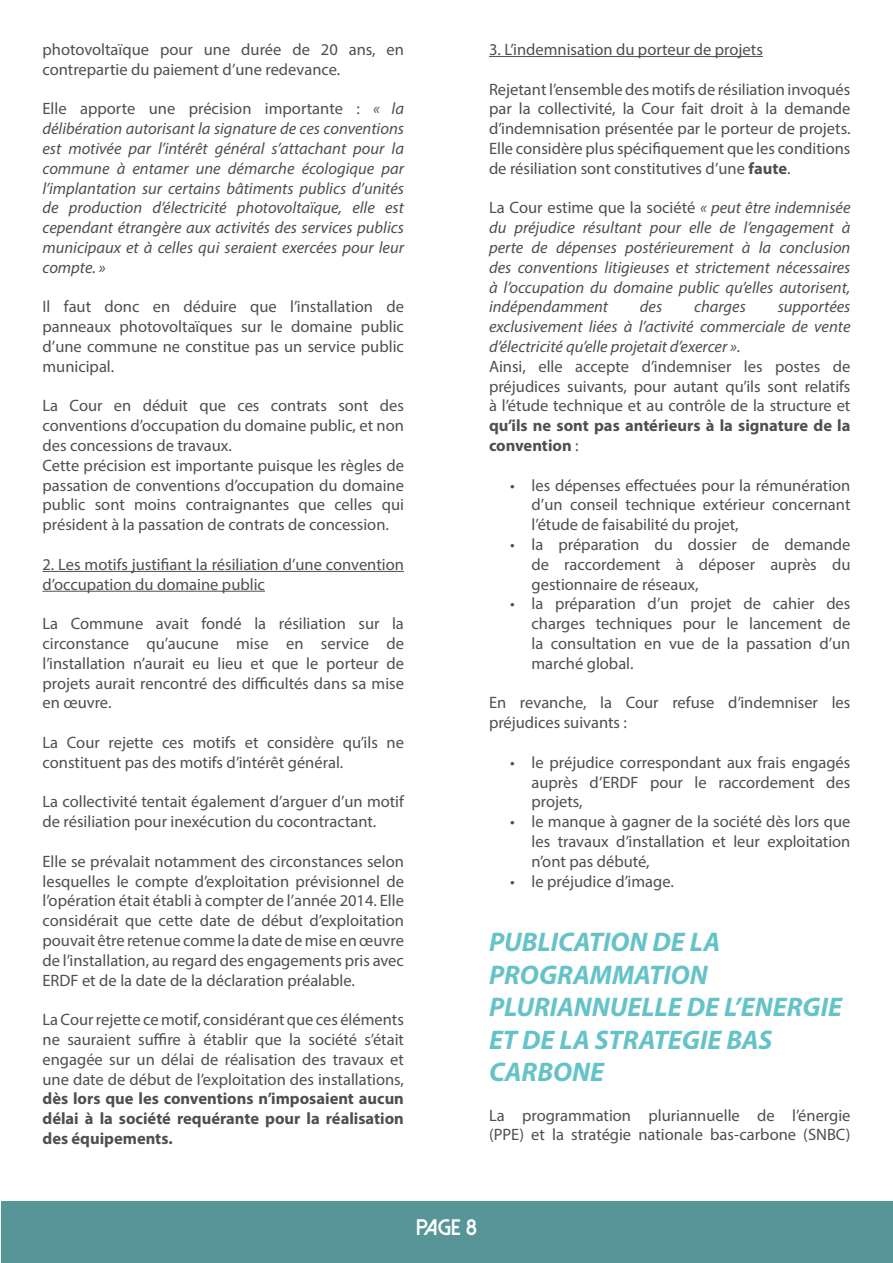
<style>
.page{position:relative;width:893px;height:1263px;background:#fff}
.page>*{position:absolute;margin:0;border:0;box-sizing:border-box;transform-origin:0 0}
.t1{font:italic 700 27px/32.4px "Myriad Pro";color:#65c3c8}
.t2{font:800 22.5px "Dolce Vita";color:#fff}
.t3{font:16.5px/19.8px "Myriad Pro";color:#4d4f51;text-align:justify}
.t4{font:italic 16.5px/19.8px "Myriad Pro";color:#4d4f51;text-align:justify}
.t5{font:700 16.5px/19.8px "Myriad Pro";color:#4d4f51;text-align:justify}
.s1{font-style:normal}
.s2{font-weight:700}
.s3{font-weight:400}
</style>
<div class="page">
<div style="left:1px;top:1201px;width:892px;height:62px;background:#589598"></div>
<hr style="left:43px;top:571px;width:361px;height:1px;background:#4d4f51">
<hr style="left:43px;top:591px;width:222px;height:1px;background:#4d4f51">
<hr style="left:489px;top:56px;width:274px;height:1px;background:#4d4f51">
<p class="t3" style="left:43px;top:39px;width:363px">photovoltaïque pour une durée de 20 ans, en contrepartie du paiement d’une redevance.</p>
<p class="t4" style="left:43px;top:99px;width:363px"><span class="s1">Elle apporte une précision importante :</span> « la délibération autorisant la signature de ces conventions est motivée par l’intérêt général s’attachant pour la commune à entamer une démarche écologique par l’implantation sur certains bâtiments publics d’unités de production d’électricité photovoltaïque, elle est cependant étrangère aux activités des services publics municipaux et à celles qui seraient exercées pour leur compte. »</p>
<p class="t3" style="left:43px;top:297px;width:363px">Il faut donc en déduire que l’installation de panneaux photovoltaïques sur le domaine public d’une commune ne constitue pas un service public municipal.</p>
<p class="t3" style="left:43px;top:396px;width:363px;text-align:left">La Cour en déduit que ces contrats sont des conventions d’occupation du domaine public, et non des concessions de travaux.<br>Cette précision est importante puisque les règles de passation de conventions d’occupation du domaine public sont moins contraignantes que celles qui président à la passation de contrats de concession.</p>
<p class="t3" style="left:43px;top:554px;width:363px">2. Les motifs justifiant la résiliation d’une convention d’occupation du domaine public</p>
<p class="t3" style="left:43px;top:613px;width:363px">La Commune avait fondé la résiliation sur la circonstance qu’aucune mise en service de l’installation n’aurait eu lieu et que le porteur de projets aurait rencontré des difficultés dans sa mise en œuvre.</p>
<p class="t3" style="left:43px;top:732px;width:363px">La Cour rejette ces motifs et considère qu’ils ne constituent pas des motifs d’intérêt général.</p>
<p class="t3" style="left:43px;top:792px;width:363px">La collectivité tentait également d’arguer d’un motif de résiliation pour inexécution du cocontractant.</p>
<p class="t3" style="left:43px;top:851px;width:363px">Elle se prévalait notamment des circonstances selon lesquelles le compte d’exploitation prévisionnel de l’opération était établi à compter de l’année 2014. Elle considérait que cette date de début d’exploitation pouvait être retenue comme la date de mise en œuvre de l’installation, au regard des engagements pris avec ERDF et de la date de la déclaration préalable.</p>
<p class="t3" style="left:43px;top:1009px;width:363px">La Cour rejette ce motif, considérant que ces éléments ne sauraient suffire à établir que la société s’était engagée sur un délai de réalisation des travaux et une date de début de l’exploitation des installations,</p>
<p class="t5" style="left:43px;top:1089px;width:363px">dès lors que les conventions n’imposaient aucun délai à la société requérante pour la réalisation des équipements.</p>
<p class="t3" style="left:489px;top:39px;width:275px">3. L’indemnisation du porteur de projets</p>
<p class="t3" style="left:489px;top:79px;width:363px">Rejetant l’ensemble des motifs de résiliation invoqués par la collectivité, la Cour fait droit à la demande d’indemnisation présentée par le porteur de projets.<br>Elle considère plus spécifiquement que les conditions de résiliation sont constitutives d’une <span class="s2">faute</span>.</p>
<p class="t4" style="left:489px;top:198px;width:363px"><span class="s1">La Cour estime que la société</span> « peut être indemnisée du préjudice résultant pour elle de l’engagement à perte de dépenses postérieurement à la conclusion des conventions litigieuses et strictement nécessaires à l’occupation du domaine public qu’elles autorisent, indépendamment</p>
<p class="t4" style="left:640px;top:297px;width:24px">des</p>
<p class="t4" style="left:694px;top:297px;width:53px">charges</p>
<p class="t4" style="left:489px;top:297px;width:363px;text-indent:289px">supportées exclusivement liées à l’activité commerciale de vente d’électricité qu’elle projetait d’exercer ».</p>
<p class="t3" style="left:489px;top:356px;width:363px">Ainsi, elle accepte d’indemniser les postes de préjudices suivants, pour autant qu’ils sont relatifs à l’étude technique et au contrôle de la structure et</p>
<p class="t5" style="left:489px;top:416px;width:363px">qu’ils ne sont pas antérieurs à la signature de la convention <span class="s3">:</span></p>
<p class="t3" style="left:531px;top:475px;width:320px;text-indent:-21px">• les dépenses effectuées pour la rémunération d’un conseil technique extérieur concernant l’étude de faisabilité du projet,</p>
<p class="t3" style="left:531px;top:534px;width:320px;text-indent:-21px">• la préparation du dossier de demande de raccordement à déposer auprès du gestionnaire de réseaux,</p>
<p class="t3" style="left:531px;top:594px;width:320px;text-indent:-21px">• la préparation d’un projet de cahier des charges techniques pour le lancement de la consultation en vue de la passation d’un marché global.</p>
<p class="t3" style="left:489px;top:693px;width:363px">En revanche, la Cour refuse d’indemniser les préjudices suivants :</p>
<p class="t3" style="left:531px;top:752px;width:320px;text-indent:-21px">• le préjudice correspondant aux frais engagés auprès d’ERDF pour le raccordement des projets,</p>
<p class="t3" style="left:531px;top:811px;width:320px;text-indent:-21px">• le manque à gagner de la société dès lors que les travaux d’installation et leur exploitation n’ont pas débuté,</p>
<p class="t3" style="left:510px;top:871px;width:165px">• le préjudice d’image.</p>
<h1 class="t1" style="left:489px;top:925px;width:355px">PUBLICATION DE LA<br>PROGRAMMATION<br>PLURIANNUELLE DE L’ENERGIE<br>ET DE LA STRATEGIE BAS<br>CARBONE</h1>
<p class="t3" style="left:489px;top:1105px;width:363px">La programmation pluriannuelle de l’énergie (PPE) et la stratégie nationale bas-carbone (SNBC)</p>
<h2 class="t2" style="left:416px;top:1216px;width:63px">Page 8</h2>
</div>
